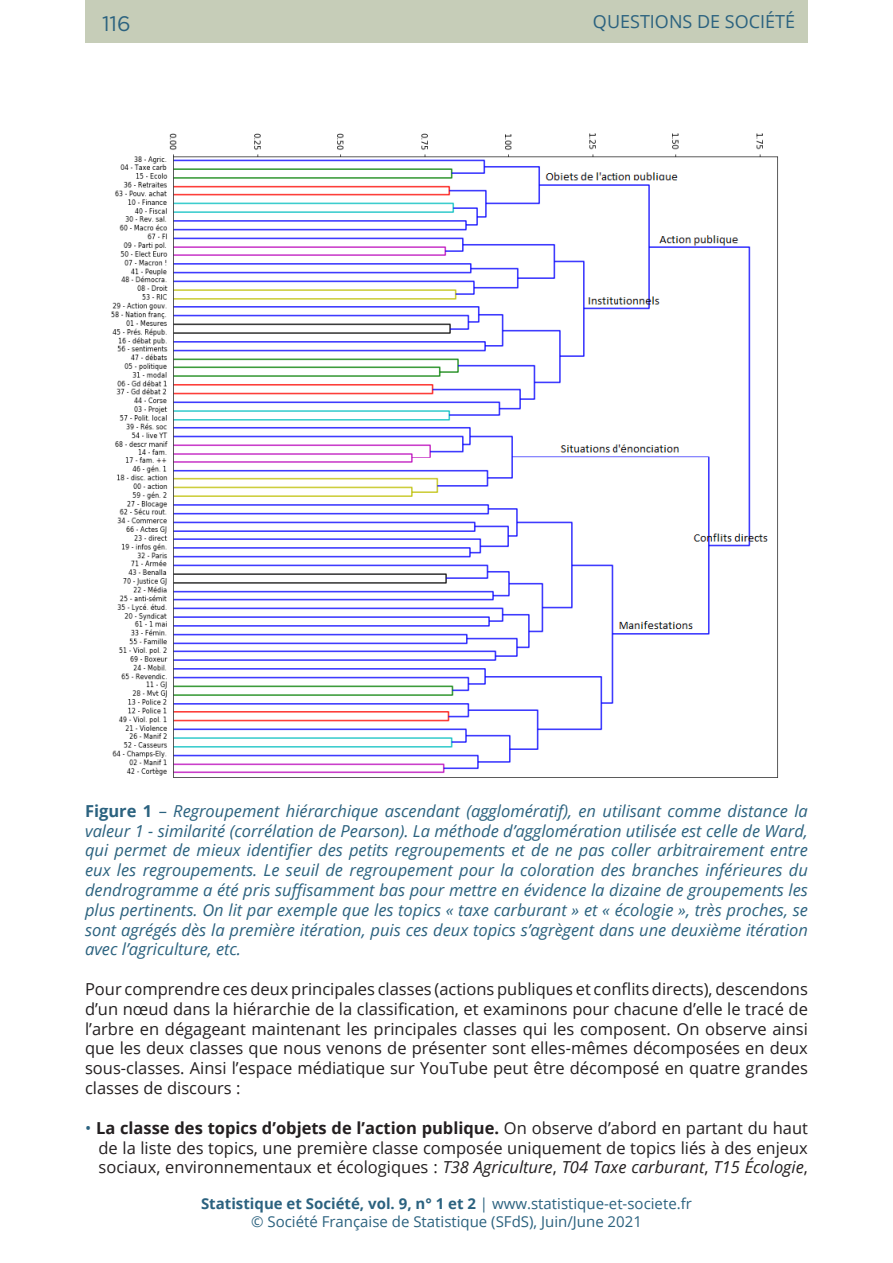
<style>
.page{position:relative;width:893px;height:1263px;background:#fff}
.page>*{position:absolute;margin:0;border:0;box-sizing:border-box;transform-origin:0 0}
.t1{font:21px "Gotham";color:#2b627f}
.Title_14_green{font:18px "Open Sans";color:#2b627f}
.Paragraph_Body{font:16.5px/19.8px "Open Sans";color:#231f20;text-align:justify}
.Paragraph_Body-2{font:italic 16.5px/19.8px "Open Sans";color:#2b627f;text-align:justify}
.t2{font:15px/18px "Open Sans";color:#2b627f;text-align:center}
.s1{font-weight:700;font-style:normal}
.s2{font-style:normal}
.s3{color:#2b627f}
.s4{font-weight:700}
.s5{font-style:italic}
</style>
<div class="page">
<div style="left:85px;top:0;width:723px;height:43px;background:#c6cdb8"></div>
<img style="left:111px;top:133px;width:667px;height:645px">
<p class="t1" style="left:102px;top:11px;width:30px">116</p>
<p class="Title_14_green" style="left:593px;top:10px;width:204px">QUESTIONS DE SOCIÉTÉ</p>
<p class="Paragraph_Body-2" style="left:85px;top:800px;width:724px"><span class="s1">Figure 1</span> <span class="s2">–</span> Regroupement hiérarchique ascendant (agglomératif), en utilisant comme distance la valeur 1 - similarité (corrélation de Pearson). La méthode d’agglomération utilisée est celle de Ward, qui permet de mieux identifier des petits regroupements et de ne pas coller arbitrairement entre eux les regroupements. Le seuil de regroupement pour la coloration des branches inférieures du dendrogramme a été pris suffisamment bas pour mettre en évidence la dizaine de groupements les plus pertinents. On lit par exemple que les topics « taxe carburant » et « écologie », très proches, se sont agrégés dès la première itération, puis ces deux topics s’agrègent dans une deuxième itération avec l’agriculture, etc.</p>
<p class="Paragraph_Body" style="left:85px;top:979px;width:724px">Pour comprendre ces deux principales classes (actions publiques et conflits directs), descendons d’un nœud dans la hiérarchie de la classification, et examinons pour chacune d’elle le tracé de l’arbre en dégageant maintenant les principales classes qui les composent. On observe ainsi que les deux classes que nous venons de présenter sont elles-mêmes décomposées en deux sous-classes. Ainsi l’espace médiatique sur YouTube peut être décomposé en quatre grandes classes de discours :</p>
<p class="Paragraph_Body" style="left:99px;top:1117px;width:711px;text-indent:-14px"><span class="s3">•</span> <span class="s4">La classe des topics d’objets de l’action publique.</span> On observe d’abord en partant du haut de la liste des topics, une première classe composée uniquement de topics liés à des enjeux sociaux, environnementaux et écologiques : <span class="s5">T38 Agriculture</span>, <span class="s5">T04 Taxe carburant</span>, <span class="s5">T15 Écologie</span>,</p>
<p class="t2" style="left:201px;top:1194px;width:492px"><span class="s4">Statistique et Société, vol. 9, n° 1 et 2</span> | www.statistique-et-societe.fr © Société Française de Statistique (SFdS), Juin/June 2021</p>
</div>
